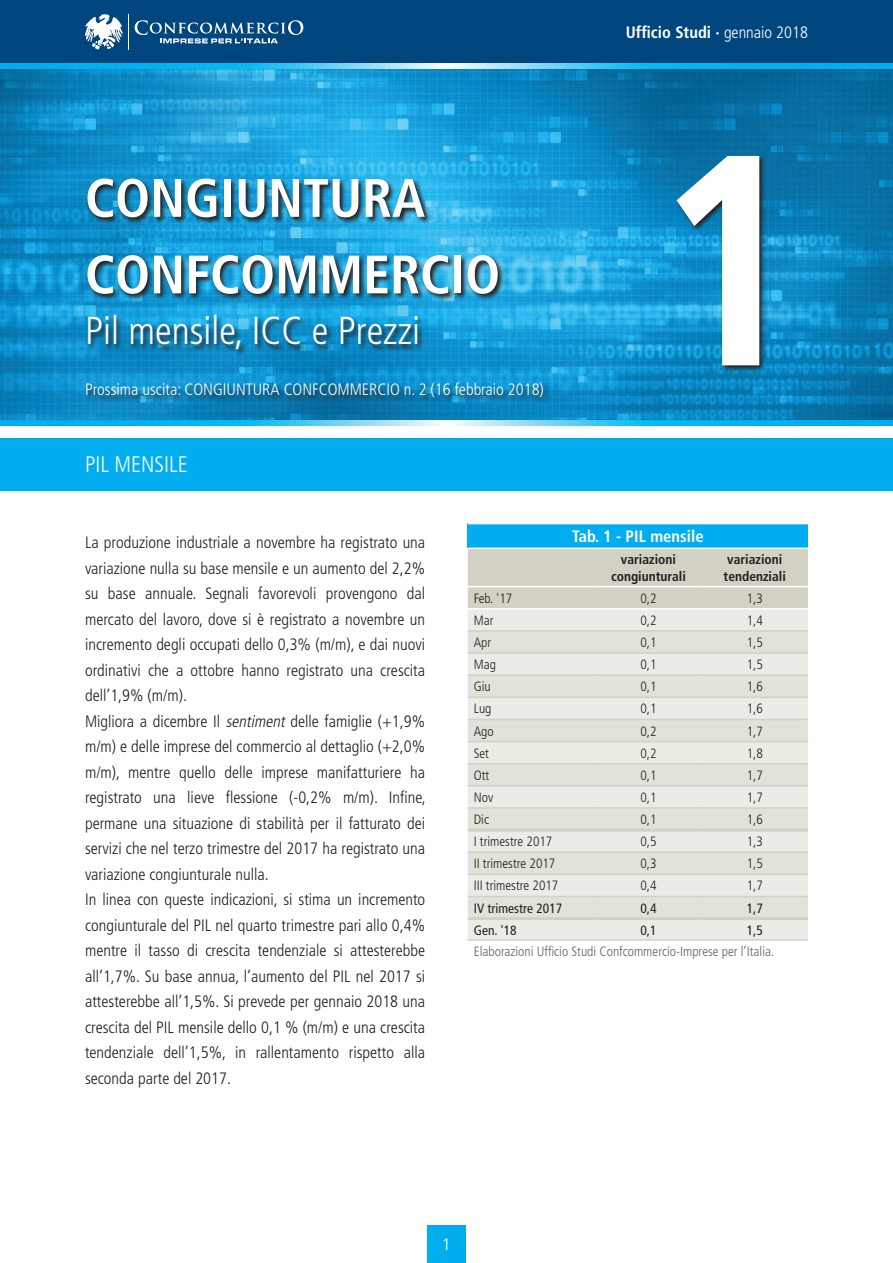
<style>
.page{position:relative;width:893px;height:1263px;background:#fff}
.page>*{position:absolute;margin:0;border:0;box-sizing:border-box;transform-origin:0 0}
.t1{font:700 condensed 300px "Frutiger LT Std";color:#fff}
.t2{font:700 condensed 54px/76.5px "Frutiger LT Std";color:#fff}
.t3{font:300 condensed 39px "Frutiger LT Std";color:#fff}
.t4{font:300 condensed 22.5px "Frutiger LT Std";color:#fff}
.t5{font:300 condensed 16.5px/25.5px "Frutiger LT Std";color:#231f20}
.t6{font:300 condensed 16.5px "Frutiger LT Std";color:#fff}
.t7{font:700 condensed 16.5px "Frutiger LT Std";color:#fff}
.t8{font:300 16.5px "Frutiger LT Std";color:#fff}
.t9{font:300 condensed 13.5px "Frutiger LT Std";color:#231f20}
.t10{font:300 condensed 13.5px "Frutiger LT Std";color:#636366}
.t11{font:700 condensed 13.5px/16.2px "Frutiger LT Std";color:#231f20;text-align:center}
.t12{font:condensed 13.5px "Frutiger LT Std";color:#231f20}
.s1{font-weight:300}
.s2{font-style:italic}
</style>
<div class="page">
<img style="left:0;top:68px;width:893px;height:353px">
<svg style="left:85px;top:177px;width:466px;height:228px;background:#1b8bbc"></svg>
<svg style="left:675px;top:155px;width:91px;height:218px;background:#185877"></svg>
<div style="left:0;top:0;width:893px;height:68px;background:#00467e"></div>
<svg style="left:135px;top:20px;width:168px;height:23px"></svg>
<svg style="left:85px;top:14px;width:44px;height:36px"></svg>
<svg style="left:0;top:64px;width:893px;height:4px;background:#38c2f2"></svg>
<svg style="left:0;top:421px;width:893px;height:4px;background:#38c2f2"></svg>
<div style="left:0;top:438px;width:893px;height:52px;background:#00aeef"></div>
<div style="left:468px;top:524px;width:340px;height:24px;background:#00aeef"></div>
<div style="left:468px;top:549px;width:340px;height:59px;background:#d2d1c4"></div>
<div style="left:468px;top:609px;width:340px;height:330px;background:#ecece7"></div>
<svg style="left:468px;top:632px;width:340px;height:285px;background:#e6e6df"></svg>
<hr style="left:468px;top:630px;width:127px;height:2px;background:#d2d1c4">
<hr style="left:595px;top:630px;width:107px;height:2px;background:#d2d1c4">
<hr style="left:702px;top:630px;width:106px;height:2px;background:#d2d1c4">
<hr style="left:468px;top:652px;width:127px;height:2px;background:#d2d1c4">
<hr style="left:595px;top:652px;width:107px;height:2px;background:#d2d1c4">
<hr style="left:702px;top:652px;width:106px;height:2px;background:#d2d1c4">
<hr style="left:468px;top:674px;width:127px;height:2px;background:#d2d1c4">
<hr style="left:595px;top:674px;width:107px;height:2px;background:#d2d1c4">
<hr style="left:702px;top:674px;width:106px;height:2px;background:#d2d1c4">
<hr style="left:468px;top:696px;width:127px;height:2px;background:#d2d1c4">
<hr style="left:595px;top:696px;width:107px;height:2px;background:#d2d1c4">
<hr style="left:702px;top:696px;width:106px;height:2px;background:#d2d1c4">
<hr style="left:468px;top:719px;width:127px;height:1px;background:#d2d1c4">
<hr style="left:595px;top:719px;width:107px;height:1px;background:#d2d1c4">
<hr style="left:702px;top:719px;width:106px;height:1px;background:#d2d1c4">
<hr style="left:468px;top:741px;width:127px;height:1px;background:#d2d1c4">
<hr style="left:595px;top:741px;width:107px;height:1px;background:#d2d1c4">
<hr style="left:702px;top:741px;width:106px;height:1px;background:#d2d1c4">
<hr style="left:468px;top:763px;width:127px;height:1px;background:#d2d1c4">
<hr style="left:595px;top:763px;width:107px;height:1px;background:#d2d1c4">
<hr style="left:702px;top:763px;width:106px;height:1px;background:#d2d1c4">
<hr style="left:468px;top:785px;width:127px;height:1px;background:#d2d1c4">
<hr style="left:595px;top:785px;width:107px;height:1px;background:#d2d1c4">
<hr style="left:702px;top:785px;width:106px;height:1px;background:#d2d1c4">
<hr style="left:468px;top:807px;width:127px;height:2px;background:#d2d1c4">
<hr style="left:595px;top:807px;width:107px;height:2px;background:#d2d1c4">
<hr style="left:702px;top:807px;width:106px;height:2px;background:#d2d1c4">
<hr style="left:468px;top:851px;width:127px;height:2px;background:#d2d1c4">
<hr style="left:595px;top:851px;width:107px;height:2px;background:#d2d1c4">
<hr style="left:702px;top:851px;width:106px;height:2px;background:#d2d1c4">
<hr style="left:468px;top:873px;width:127px;height:2px;background:#d2d1c4">
<hr style="left:595px;top:873px;width:107px;height:2px;background:#d2d1c4">
<hr style="left:702px;top:873px;width:106px;height:2px;background:#d2d1c4">
<hr style="left:468px;top:896px;width:127px;height:1px;background:#d2d1c4">
<hr style="left:595px;top:896px;width:107px;height:1px;background:#d2d1c4">
<hr style="left:702px;top:896px;width:106px;height:1px;background:#d2d1c4">
<hr style="left:468px;top:939px;width:127px;height:2px;background:#d2d1c4">
<hr style="left:595px;top:939px;width:107px;height:2px;background:#d2d1c4">
<hr style="left:702px;top:939px;width:106px;height:2px;background:#d2d1c4">
<hr style="left:468px;top:586px;width:127px;height:1px;background:#fff">
<hr style="left:595px;top:586px;width:107px;height:1px;background:#fff">
<hr style="left:702px;top:586px;width:106px;height:1px;background:#fff">
<hr style="left:468px;top:828px;width:127px;height:3px;background:#d2d1c4">
<hr style="left:595px;top:828px;width:107px;height:3px;background:#d2d1c4">
<hr style="left:702px;top:828px;width:106px;height:3px;background:#d2d1c4">
<hr style="left:468px;top:917px;width:127px;height:3px;background:#d2d1c4">
<hr style="left:595px;top:917px;width:107px;height:3px;background:#d2d1c4">
<hr style="left:702px;top:917px;width:106px;height:3px;background:#d2d1c4">
<div style="left:427px;top:1225px;width:39px;height:38px;background:#00aeef"></div>
<h2 class="t2" style="left:85px;top:160px;width:417px">CONGIUNTURA<br>CONFCOMMERCIO</h2>
<h3 class="t3" style="left:85px;top:309px;width:337px">Pil mensile, ICC e Prezzi</h3>
<p class="t6" style="left:85px;top:380px;width:460px">Prossima uscita: CONGIUNTURA CONFCOMMERCIO n. 2 (16 febbraio 2018)</p>
<h3 class="t4" style="left:85px;top:451px;width:104px">PIL MENSILE</h3>
<p class="t7" style="left:626px;top:23px;width:184px">Ufficio Studi · <span class="s1">gennaio 2018</span></p>
<h1 class="t1" style="left:652px;top:83px;width:157px">1</h1>
<p class="t5" style="left:85px;top:530px;width:342px">La produzione industriale a novembre ha registrato una variazione nulla su base mensile e un aumento del 2,2% su base annuale. Segnali favorevoli provengono dal mercato del lavoro, dove si è registrato a novembre un incremento degli occupati dello 0,3% (m/m), e dai nuovi ordinativi che a ottobre hanno registrato una crescita dell’1,9% (m/m).<br>Migliora a dicembre Il <span class="s2">sentiment</span> delle famiglie (+1,9% m/m) e delle imprese del commercio al dettaglio (+2,0% m/m), mentre quello delle imprese manifatturiere ha registrato una lieve flessione (-0,2% m/m). Infine, permane una situazione di stabilità per il fatturato dei servizi che nel terzo trimestre del 2017 ha registrato una variazione congiunturale nulla.<br>In linea con queste indicazioni, si stima un incremento congiunturale del PIL nel quarto trimestre pari allo 0,4% mentre il tasso di crescita tendenziale si attesterebbe all’1,7%. Su base annua, l’aumento del PIL nel 2017 si attesterebbe all’1,5%. Si prevede per gennaio 2018 una crescita del PIL mensile dello 0,1 % (m/m) e una crescita tendenziale dell’1,5%, in rallentamento rispetto alla seconda parte del 2017.</p>
<p class="t7" style="left:572px;top:526px;width:133px">Tab. 1 - PIL mensile</p>
<p class="t11" style="left:611px;top:552px;width:76px">variazioni congiunturali</p>
<p class="t11" style="left:724px;top:552px;width:64px;text-align:left">variazioni tendenziali</p>
<p class="t9" style="left:474px;top:590px;width:40px">Feb. '17</p>
<p class="t9" style="left:640px;top:590px;width:18px">0,2</p>
<p class="t9" style="left:747px;top:590px;width:18px">1,3</p>
<p class="t9" style="left:474px;top:613px;width:21px">Mar</p>
<p class="t9" style="left:640px;top:613px;width:18px">0,2</p>
<p class="t9" style="left:747px;top:613px;width:18px">1,4</p>
<p class="t9" style="left:474px;top:635px;width:19px">Apr</p>
<p class="t9" style="left:640px;top:635px;width:18px">0,1</p>
<p class="t9" style="left:747px;top:635px;width:18px">1,5</p>
<p class="t9" style="left:474px;top:657px;width:24px">Mag</p>
<p class="t9" style="left:640px;top:657px;width:18px">0,1</p>
<p class="t9" style="left:747px;top:657px;width:18px">1,5</p>
<p class="t9" style="left:474px;top:679px;width:19px">Giu</p>
<p class="t9" style="left:640px;top:679px;width:18px">0,1</p>
<p class="t9" style="left:747px;top:679px;width:18px">1,6</p>
<p class="t9" style="left:474px;top:701px;width:19px">Lug</p>
<p class="t9" style="left:640px;top:701px;width:18px">0,1</p>
<p class="t9" style="left:747px;top:701px;width:18px">1,6</p>
<p class="t9" style="left:474px;top:723px;width:22px">Ago</p>
<p class="t9" style="left:640px;top:723px;width:18px">0,2</p>
<p class="t9" style="left:747px;top:723px;width:18px">1,7</p>
<p class="t9" style="left:474px;top:745px;width:17px">Set</p>
<p class="t9" style="left:640px;top:745px;width:18px">0,2</p>
<p class="t9" style="left:747px;top:745px;width:18px">1,8</p>
<p class="t9" style="left:474px;top:767px;width:17px">Ott</p>
<p class="t9" style="left:640px;top:767px;width:18px">0,1</p>
<p class="t9" style="left:747px;top:767px;width:18px">1,7</p>
<p class="t9" style="left:474px;top:790px;width:21px">Nov</p>
<p class="t9" style="left:640px;top:790px;width:18px">0,1</p>
<p class="t9" style="left:747px;top:790px;width:18px">1,7</p>
<p class="t9" style="left:474px;top:812px;width:17px">Dic</p>
<p class="t9" style="left:640px;top:812px;width:18px">0,1</p>
<p class="t9" style="left:747px;top:812px;width:18px">1,6</p>
<p class="t9" style="left:474px;top:834px;width:80px">I trimestre 2017</p>
<p class="t9" style="left:640px;top:834px;width:18px">0,5</p>
<p class="t9" style="left:747px;top:834px;width:18px">1,3</p>
<p class="t9" style="left:474px;top:856px;width:83px">II trimestre 2017</p>
<p class="t9" style="left:640px;top:856px;width:18px">0,3</p>
<p class="t9" style="left:747px;top:856px;width:18px">1,5</p>
<p class="t9" style="left:474px;top:878px;width:86px">III trimestre 2017</p>
<p class="t9" style="left:640px;top:878px;width:18px">0,4</p>
<p class="t9" style="left:747px;top:878px;width:18px">1,7</p>
<p class="t12" style="left:474px;top:900px;width:90px">IV trimestre 2017</p>
<p class="t12" style="left:640px;top:900px;width:18px">0,4</p>
<p class="t12" style="left:747px;top:900px;width:18px">1,7</p>
<p class="t12" style="left:474px;top:922px;width:44px">Gen. '18</p>
<p class="t12" style="left:640px;top:922px;width:18px">0,1</p>
<p class="t12" style="left:747px;top:922px;width:18px">1,5</p>
<p class="t10" style="left:474px;top:944px;width:302px">Elaborazioni Ufficio Studi Confcommercio-Imprese per l’Italia.</p>
<p class="t8" style="left:442px;top:1235px;width:11px">1</p>
</div>
